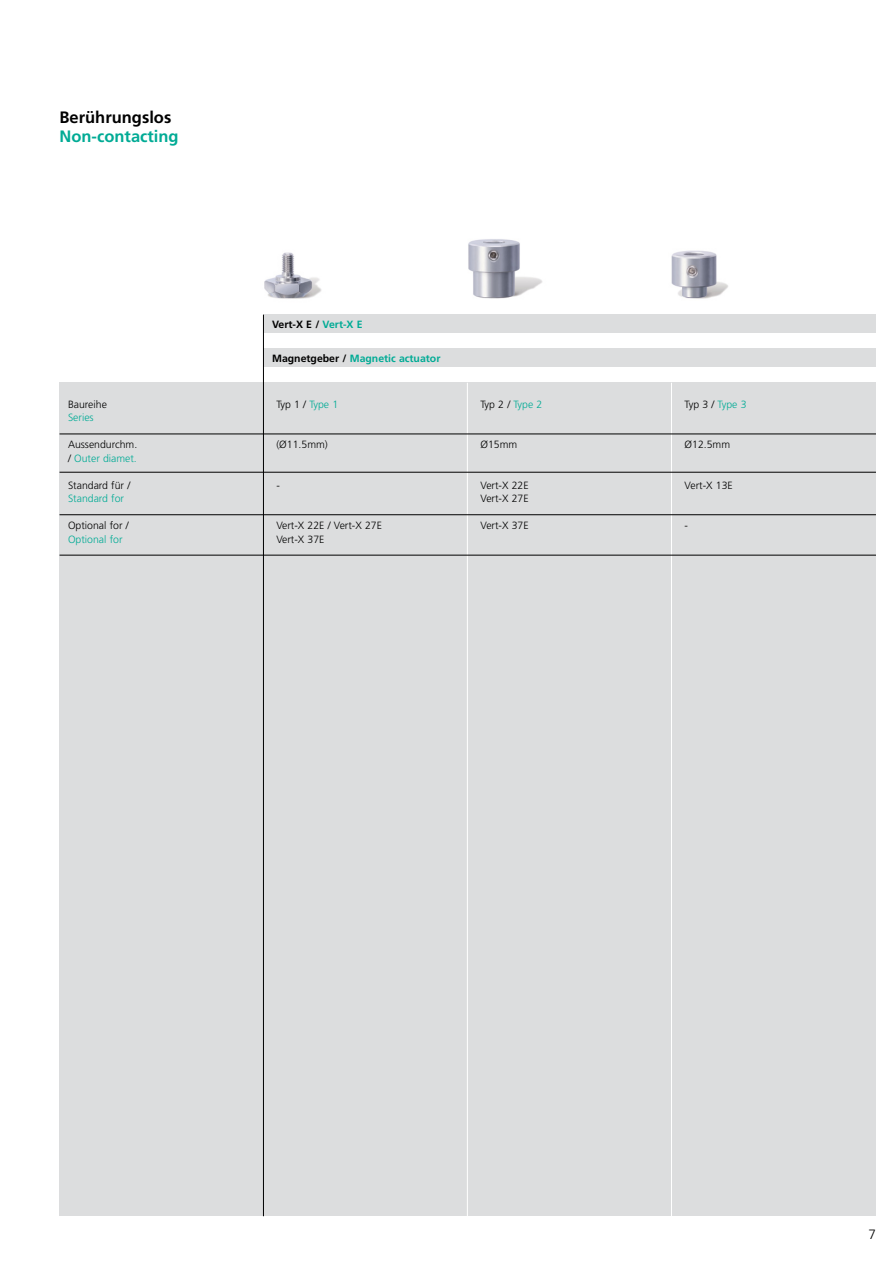
<style>
.page{position:relative;width:893px;height:1263px;background:#fff}
.page>*{position:absolute;margin:0;border:0;box-sizing:border-box;transform-origin:0 0}
.t1{font:700 16.5px "Frutiger LT";color:#00ab95}
.t2{font:700 16.5px "Frutiger LT";color:#000}
.t3{font:300 13.5px "Frutiger LT";color:#000}
.t4{font:300 10.5px/13.5px "Frutiger LT";color:#000}
.t5{font:700 10.5px "Frutiger LT";color:#00ab95}
.t6{font:300 10.5px "Frutiger LT";color:#00ab95}
.t7{font:700 10.5px "Frutiger LT";color:#000}
.s1{color:#00ab95}
.s2{color:#000}
</style>
<div class="page">
<div style="left:60px;top:383px;width:816px;height:833px;background:#dcddde"></div>
<div style="left:264px;top:315px;width:612px;height:18px;background:#dcddde"></div>
<div style="left:264px;top:349px;width:612px;height:18px;background:#dcddde"></div>
<hr style="left:671px;top:383px;width:1px;height:833px;background:#fff">
<hr style="left:467px;top:383px;width:1px;height:833px;background:#fff">
<hr style="left:263px;top:315px;width:1px;height:901px;background:#000">
<hr style="left:60px;top:434px;width:816px;height:1px;background:#000">
<hr style="left:60px;top:472px;width:816px;height:1px;background:#000">
<hr style="left:60px;top:514px;width:816px;height:1px;background:#000">
<hr style="left:60px;top:555px;width:816px;height:1px;background:#000">
<img style="left:264px;top:252px;width:58px;height:47px">
<img style="left:468px;top:239px;width:74px;height:60px">
<img style="left:671px;top:250px;width:57px;height:49px">
<h1 class="t2" style="left:60px;top:107px;width:113px">Berührungslos</h1>
<h1 class="t1" style="left:60px;top:127px;width:121px">Non-contacting</h1>
<p class="t4" style="left:68px;top:397px;width:40px">Baureihe</p>
<p class="t6" style="left:68px;top:411px;width:27px">Series</p>
<p class="t4" style="left:68px;top:438px;width:71px">Aussendurchm. / <span class="s1">Outer diamet.</span></p>
<p class="t4" style="left:68px;top:478px;width:64px">Standard für /</p>
<p class="t6" style="left:68px;top:493px;width:58px">Standard for</p>
<p class="t4" style="left:68px;top:519px;width:62px">Optional for /</p>
<p class="t6" style="left:68px;top:533px;width:56px">Optional for</p>
<p class="t7" style="left:272px;top:318px;width:92px">Vert-X E / <span class="s1">Vert-X E</span></p>
<p class="t5" style="left:272px;top:352px;width:170px"><span class="s2">Magnetgeber /</span> Magnetic actuator</p>
<p class="t4" style="left:276px;top:397px;width:63px">Typ 1 / <span class="s1">Type 1</span></p>
<p class="t4" style="left:276px;top:438px;width:53px">(Ø11.5mm)</p>
<p class="t4" style="left:276px;top:478px;width:5px">-</p>
<p class="t4" style="left:276px;top:519px;width:107px">Vert-X 22E / Vert-X 27E<br>Vert-X 37E</p>
<p class="t4" style="left:480px;top:397px;width:63px">Typ 2 / <span class="s1">Type 2</span></p>
<p class="t4" style="left:480px;top:438px;width:38px">Ø15mm</p>
<p class="t4" style="left:480px;top:478px;width:50px">Vert-X 22E<br>Vert-X 27E</p>
<p class="t4" style="left:480px;top:519px;width:50px">Vert-X 37E</p>
<p class="t4" style="left:685px;top:397px;width:63px">Typ 3 / <span class="s1">Type 3</span></p>
<p class="t4" style="left:685px;top:438px;width:47px">Ø12.5mm</p>
<p class="t4" style="left:685px;top:478px;width:50px">Vert-X 13E</p>
<p class="t4" style="left:685px;top:519px;width:5px">-</p>
<p class="t3" style="left:868px;top:1227px;width:9px">7</p>
</div>
